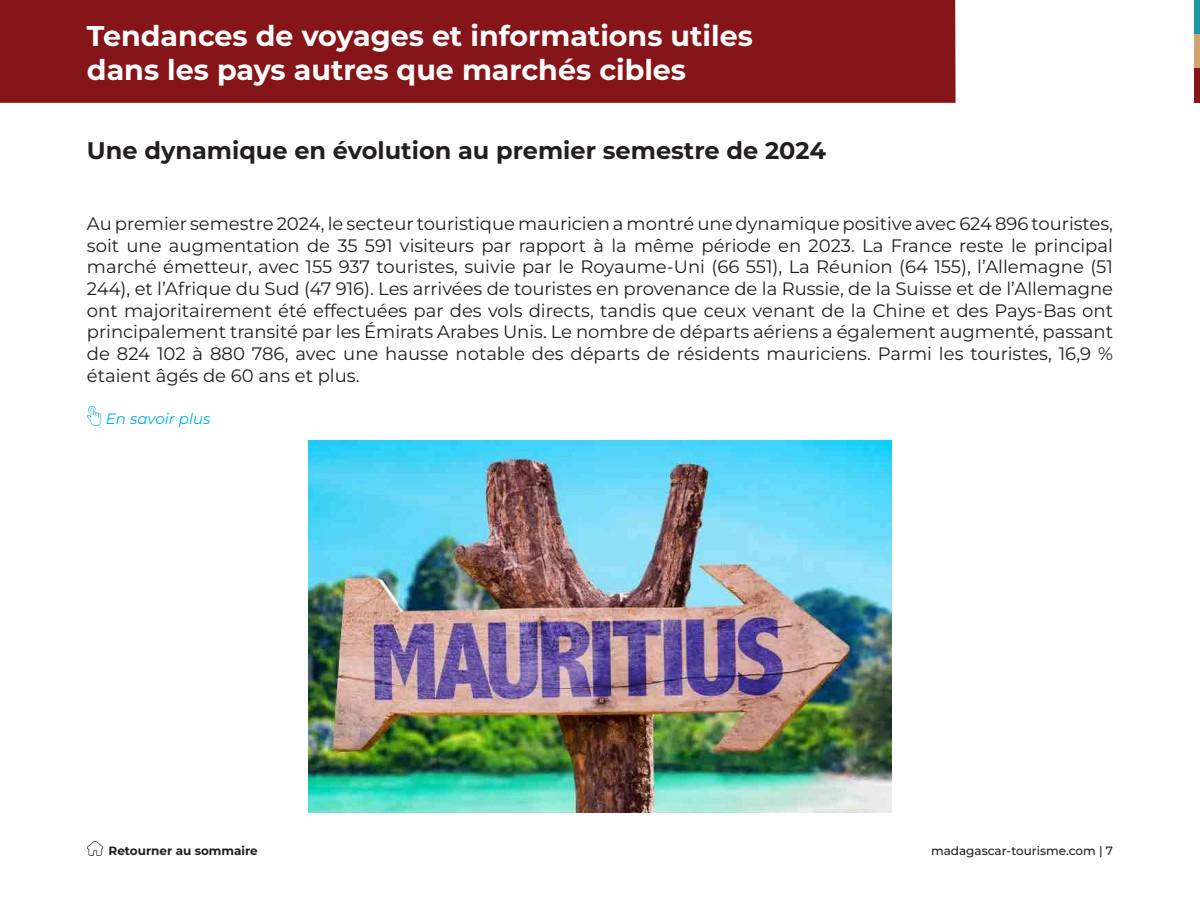
<style>
.page{position:relative;width:1200px;height:898px;background:#fff}
.page>*{position:absolute;margin:0;border:0;box-sizing:border-box;transform-origin:0 0}
.Theme{font:700 28.5px "Montserrat";color:#fff}
.TITRE{font:700 24px "Montserrat";color:#231f20}
.texte{font:18px/21.6px "Montserrat";color:#231f20;text-align:justify}
.en_savoir_plu{font:italic 15px "Montserrat";color:#00aeef}
.t1{font:500 12px "Montserrat";color:#231f20}
.Retourner{font:700 12px "Montserrat";color:#231f20}
</style>
<div class="page">
<div style="left:1194px;top:0;width:5px;height:34px;background:#1d97a5"></div>
<div style="left:1194px;top:34px;width:5px;height:35px;background:#d1a373"></div>
<div style="left:1194px;top:69px;width:5px;height:34px;background:#851519"></div>
<div style="left:0;top:0;width:955px;height:103px;background:#851519"></div>
<svg style="left:87px;top:406px;width:14px;height:19px"></svg>
<svg style="left:87px;top:841px;width:16px;height:14px"></svg>
<img style="left:308px;top:440px;width:583px;height:372px">
<p class="Theme" style="left:87px;top:17px;width:667px">Tendances de voyages et informations utiles</p>
<p class="Theme" style="left:87px;top:51px;width:600px">dans les pays autres que marchés cibles</p>
<p class="TITRE" style="left:87px;top:135px;width:740px">Une dynamique en évolution au premier semestre de 2024</p>
<p class="texte" style="left:87px;top:212px;width:1027px">Au premier semestre 2024, le secteur touristique mauricien a montré une dynamique positive avec 624 896 touristes, soit une augmentation de 35 591 visiteurs par rapport à la même période en 2023. La France reste le principal marché émetteur, avec 155 937 touristes, suivie par le Royaume-Uni (66 551), La Réunion (64 155), l’Allemagne (51<br>244), et l’Afrique du Sud (47 916). Les arrivées de touristes en provenance de la Russie, de la Suisse et de l’Allemagne ont majoritairement été effectuées par des vols directs, tandis que ceux venant de la Chine et des Pays-Bas ont principalement transité par les Émirats Arabes Unis. Le nombre de départs aériens a également augmenté, passant de 824 102 à 880 786, avec une hausse notable des départs de résidents mauriciens. Parmi les touristes, 16,9 % étaient âgés de 60 ans et plus.</p>
<p class="en_savoir_plu" style="left:106px;top:408px;width:106px">En savoir plus</p>
<p class="Retourner" style="left:108px;top:842px;width:151px">Retourner au sommaire</p>
<p class="t1" style="left:930px;top:842px;width:183px">madagascar-tourisme.com | 7</p>
</div>
